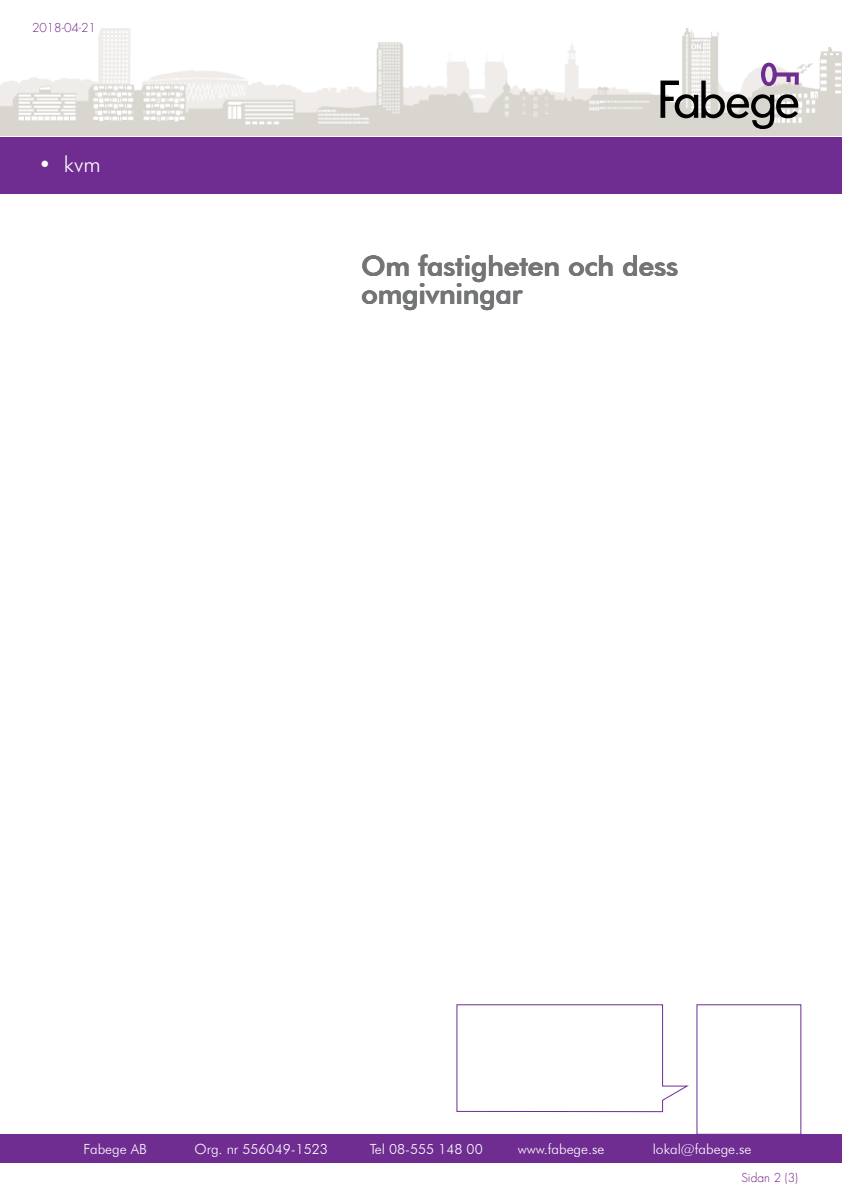
<style>
.page{position:relative;width:842px;height:1191px;background:#fff}
.page>*{position:absolute;margin:0;border:0;box-sizing:border-box;transform-origin:0 0}
.t1{font:500 28px/28px "Futura BT";color:#737577}
.t2{font:300 22px "Futura BT";color:#fff}
.t3{font:300 14px "Futura BT";color:#fff}
.t4{font:300 12px "Futura LT";color:#6e1e82}
</style>
<div class="page">
<img style="left:0;top:28px;width:842px;height:107px">
<div style="left:0;top:137px;width:842px;height:56px;background:#6f2c91"></div>
<svg style="left:660px;top:63px;width:139px;height:66px"></svg>
<div style="left:0;top:1134px;width:842px;height:28px;background:#6f2c91"></div>
<svg style="left:456px;top:1004px;width:233px;height:108px"></svg>
<p class="t4" style="left:32px;top:20px;width:66px">2018-04-21</p>
<h2 class="t2" style="left:38px;top:150px;width:64px">• kvm</h2>
<h1 class="t1" style="left:361px;top:252px;width:318px">Om fastigheten och dess omgivningar</h1>
<p class="t3" style="left:84px;top:1140px;width:65px">Fabege AB</p>
<p class="t3" style="left:195px;top:1140px;width:135px">Org. nr 556049-1523</p>
<p class="t3" style="left:370px;top:1140px;width:115px">Tel 08-555 148 00</p>
<p class="t3" style="left:518px;top:1140px;width:88px">www.fabege.se</p>
<p class="t3" style="left:653px;top:1140px;width:100px">lokal@fabege.se</p>
<p class="t4" style="left:741px;top:1169px;width:58px">Sidan 2 (3)</p>
</div>
